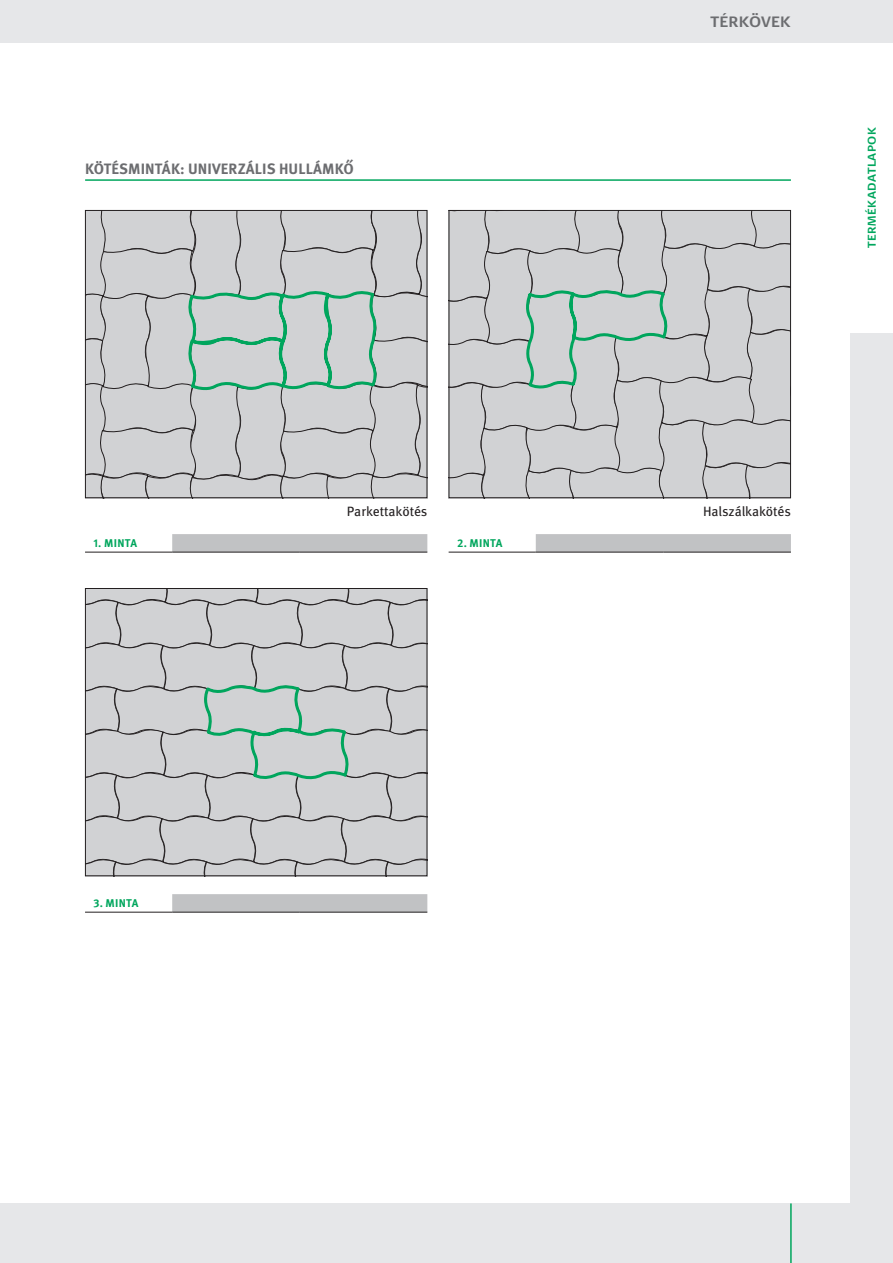
<style>
.page{position:relative;width:893px;height:1263px;background:#fff}
.page>*{position:absolute;margin:0;border:0;box-sizing:border-box;transform-origin:0 0}
.t1{font:700 15px "Meta Pro";letter-spacing:.01em;color:#6c6d70}
.t2{font:500 15px "Signa";letter-spacing:.01em;color:#6c6d70}
.t3{font:13.5px "Meta Pro";letter-spacing:-.005em;color:#231f20}
.t4{font:700 11.25px "Meta Pro";letter-spacing:.03em;color:#00a65d}
.t5{font:500 11.25px "Signa";letter-spacing:.04em;color:#00a65d}
</style>
<div class="page">
<div style="left:0;top:0;width:893px;height:43px;background:#e6e7e9"></div>
<div style="left:0;top:1203px;width:893px;height:60px;background:#e6e7e9"></div>
<hr style="left:790px;top:1203px;width:2px;height:60px;background:#00a65d">
<div style="left:850px;top:333px;width:43px;height:930px;background:#e6e7e9"></div>
<hr style="left:85px;top:179px;width:706px;height:2px;background:#00a65d">
<div style="left:172px;top:534px;width:255px;height:18px;background:#c1c2c4"></div>
<hr style="left:85px;top:552px;width:87px;height:1px;background:#231f20">
<hr style="left:172px;top:552px;width:128px;height:1px;background:#231f20">
<hr style="left:300px;top:552px;width:127px;height:1px;background:#231f20">
<svg style="left:172px;top:894px;width:255px;height:18px;background:#bebfc1"></svg>
<hr style="left:85px;top:912px;width:87px;height:1px;background:#231f20">
<hr style="left:172px;top:912px;width:128px;height:1px;background:#231f20">
<hr style="left:300px;top:912px;width:127px;height:1px;background:#231f20">
<div style="left:536px;top:534px;width:255px;height:18px;background:#c1c2c4"></div>
<hr style="left:449px;top:552px;width:87px;height:1px;background:#231f20">
<hr style="left:536px;top:552px;width:127px;height:1px;background:#231f20">
<hr style="left:663px;top:552px;width:128px;height:1px;background:#231f20">
<svg style="left:85px;top:210px;width:342px;height:288px;background:#c2c7c7"></svg>
<svg style="left:449px;top:210px;width:342px;height:288px;background:#c5c8c9"></svg>
<svg style="left:85px;top:588px;width:342px;height:288px;background:#c2c6c7"></svg>
<p class="t1" style="left:85px;top:157px;width:270px">KÖTÉSMINTÁK: UNIVERZÁLIS HULLÁMKŐ</p>
<p class="t2" style="left:710px;top:11px;width:82px">TÉRKÖVEK</p>
<p class="t5" style="left:864px;top:248px;width:123px;rotate:-90deg">TERMÉKADATLAPOK</p>
<p class="t4" style="left:94px;top:535px;width:45px">1. MINTA</p>
<p class="t3" style="left:347px;top:501px;width:82px">Parkettakötés</p>
<p class="t3" style="left:703px;top:501px;width:90px">Halszálkakötés</p>
<p class="t4" style="left:457px;top:535px;width:47px">2. MINTA</p>
<p class="t4" style="left:94px;top:895px;width:46px">3. MINTA</p>
</div>
